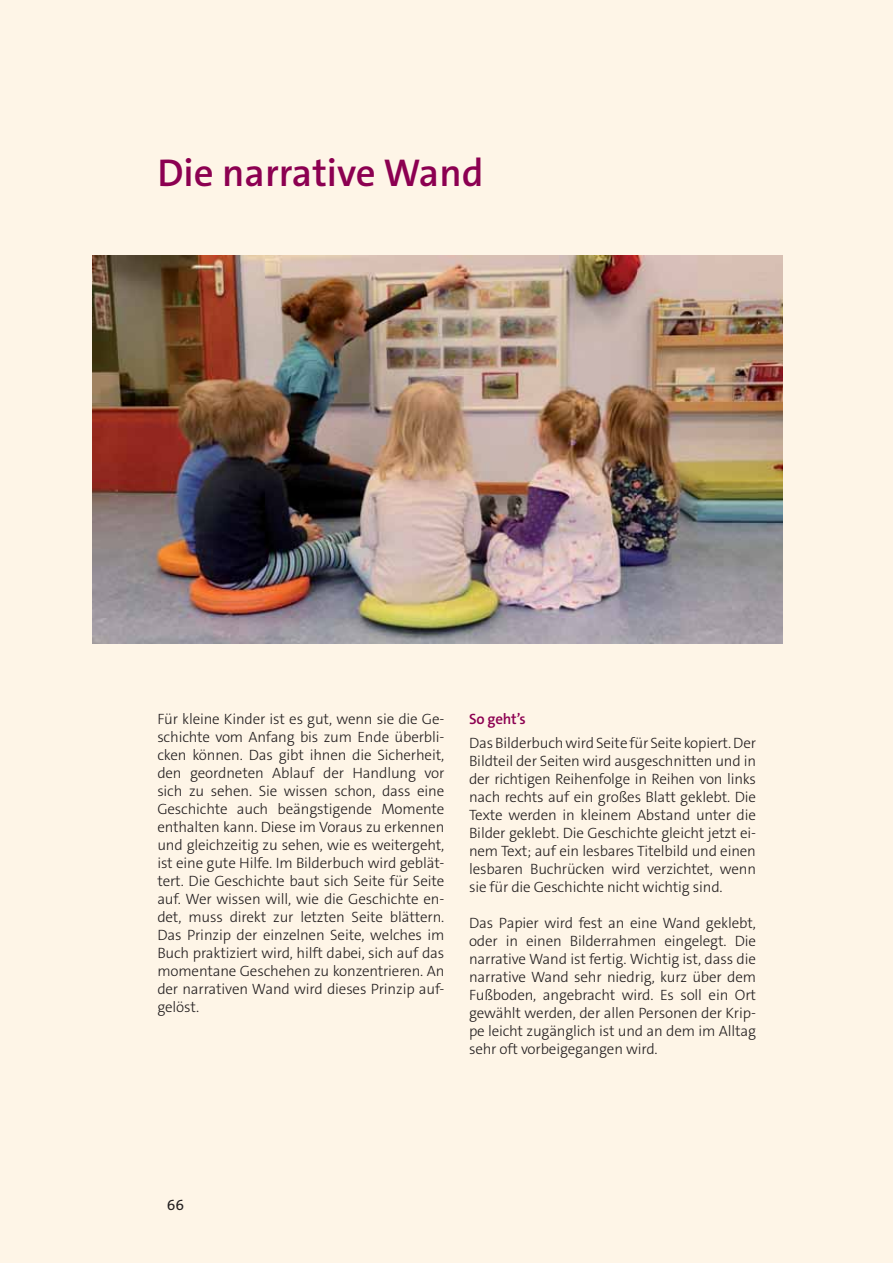
<style>
.page{position:relative;width:893px;height:1263px;background:#fef5e7}
.page>*{position:absolute;margin:0;border:0;box-sizing:border-box;transform-origin:0 0}
.t1{font:600 39px "The Sans C4 s";color:#8c0051}
.t2{font:300 15px/18px "The Sans C4 s";letter-spacing:-.01em;color:#231f20;text-align:justify}
.t3{font:600 15px "The Sans C4 s";letter-spacing:-.015em;color:#8c0051}
.t4{font:15px "The Sans C4 s";color:#231f20}
</style>
<div class="page">
<img style="left:93px;top:255px;width:689px;height:388px">
<h1 class="t1" style="left:157px;top:158px;width:328px">Die narrative Wand</h1>
<p class="t2" style="left:157px;top:712px;width:289px">Für kleine Kinder ist es gut, wenn sie die Ge&shy;schichte vom Anfang bis zum Ende überbli&shy;cken können. Das gibt ihnen die Sicherheit, den geordneten Ablauf der Handlung vor sich zu sehen. Sie wissen schon, dass eine Geschichte auch beängstigende Momente enthalten kann. Diese im Voraus zu erkennen und gleichzeitig zu sehen, wie es weitergeht, ist eine gute Hilfe. Im Bilderbuch wird geblät&shy;tert. Die Geschichte baut sich Seite für Seite auf. Wer wissen will, wie die Geschichte en&shy;det, muss direkt zur letzten Seite blättern.<br>Das Prinzip der einzelnen Seite, welches im Buch praktiziert wird, hilft dabei, sich auf das momentane Geschehen zu konzentrieren. An der narrativen Wand wird dieses Prinzip auf&shy;gelöst.</p>
<p class="t3" style="left:469px;top:714px;width:58px">So geht’s</p>
<p class="t2" style="left:469px;top:736px;width:289px">Das Bilderbuch wird Seite für Seite kopiert. Der Bildteil der Seiten wird ausgeschnitten und in der richtigen Reihenfolge in Reihen von links nach rechts auf ein großes Blatt geklebt. Die Texte werden in kleinem Abstand unter die Bilder geklebt. Die Geschichte gleicht jetzt ei&shy;nem Text; auf ein lesbares Titelbild und einen lesbaren Buchrücken wird verzichtet, wenn sie für die Geschichte nicht wichtig sind.</p>
<p class="t2" style="left:469px;top:916px;width:289px">Das Papier wird fest an eine Wand geklebt, oder in einen Bilderrahmen eingelegt. Die narrative Wand ist fertig. Wichtig ist, dass die narrative Wand sehr niedrig, kurz über dem Fußboden, angebracht wird. Es soll ein Ort gewählt werden, der allen Personen der Krip&shy;pe leicht zugänglich ist und an dem im Alltag sehr oft vorbeigegangen wird.</p>
<p class="t4" style="left:167px;top:1200px;width:19px">66</p>
</div>
